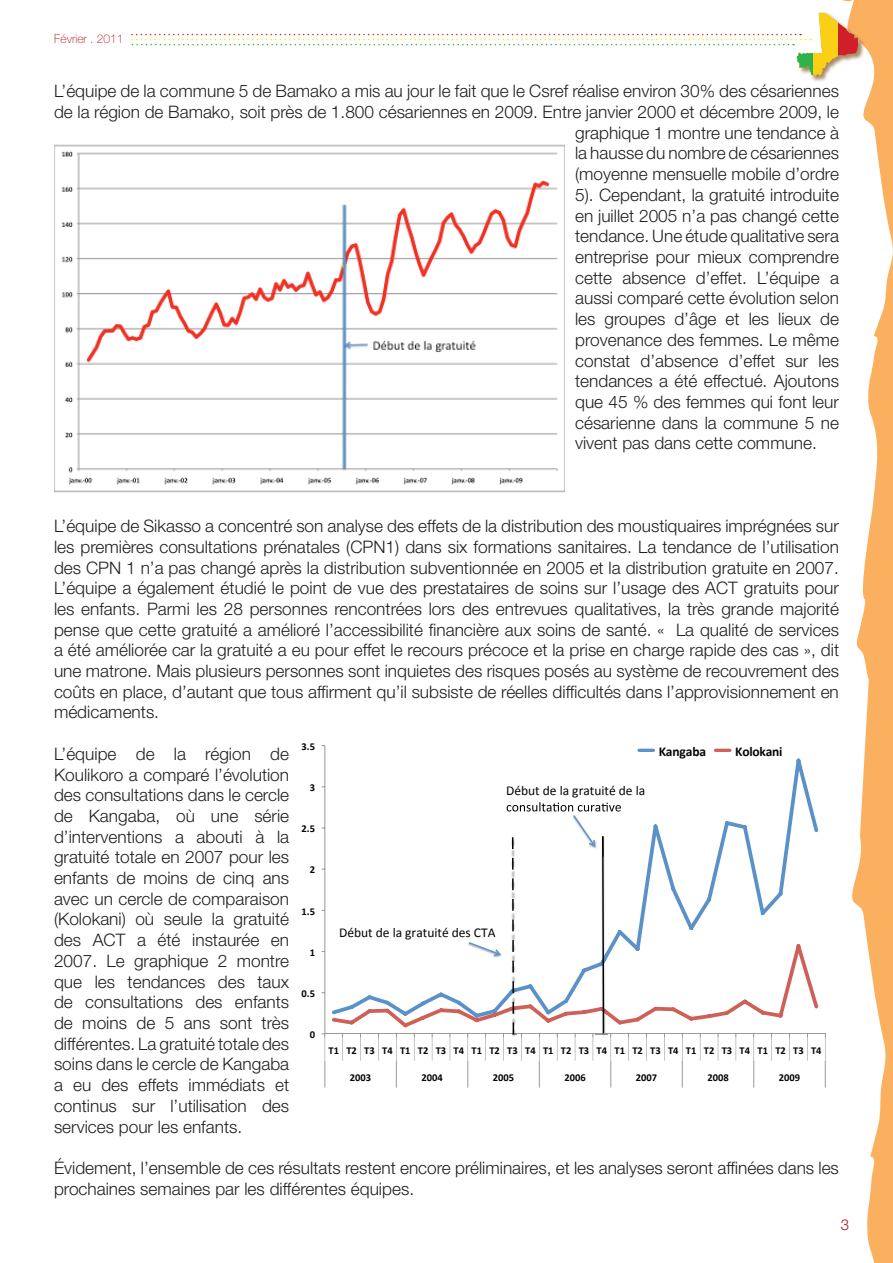
<style>
.page{position:relative;width:893px;height:1263px;background:#fff}
.page>*{position:absolute;margin:0;border:0;box-sizing:border-box;transform-origin:0 0}
.t1{font:300 17.25px/20.7px "Helvetica Neue LT Std";color:#231f20;text-align:justify}
.t2{font:300 15px "Helvetica Neue LT Std";color:#b00d15}
.t3{font:13.5px "Calibri";color:#040503}
.t4{font:700 13.5px "Calibri";letter-spacing:-.015em;color:#040503}
.t5{font:100 12px "Helvetica Neue LT Std";color:#b00d15}
.t6{font:700 10.5px "Calibri";color:#040503}
</style>
<div class="page">
<svg style="left:842px;top:0;width:51px;height:1263px"></svg>
<div style="left:796px;top:13px;width:68px;height:69px;background:#8d6437;opacity:.75"></div>
<svg style="left:55px;top:13px;width:758px;height:63px"></svg>
<svg style="left:797px;top:13px;width:16px;height:62px"></svg>
<svg style="left:813px;top:13px;width:25px;height:63px;fill:#fad017"></svg>
<svg style="left:838px;top:13px;width:20px;height:63px"></svg>
<hr style="left:325px;top:746px;width:1px;height:288px;background:#999">
<hr style="left:325px;top:1033px;width:500px;height:1px;background:#999">
<svg style="left:825px;top:1034px;width:1px;height:53px"></svg>
<svg style="left:322px;top:1033px;width:4px;height:54px"></svg>
<hr style="left:639px;top:749px;width:14px;height:3px;background:#5a91c8">
<hr style="left:715px;top:749px;width:15px;height:3px;background:#cd6159">
<svg style="left:332px;top:802px;width:486px;height:285px"></svg>
<img style="left:54px;top:144px;width:510px;height:349px">
<p class="t5" style="left:54px;top:32px;width:71px">Février . 2011</p>
<p class="t1" style="left:54px;top:81px;width:787px">L’équipe de la commune 5 de Bamako a mis au jour le fait que le Csref réalise environ 30% des césariennes</p>
<p class="t1" style="left:54px;top:101px;width:787px">de la région de Bamako, soit près de 1.800 césariennes en 2009. Entre janvier 2000 et décembre 2009, le</p>
<p class="t1" style="left:575px;top:122px;width:265px">graphique 1 montre une tendance à</p>
<p class="t1" style="left:575px;top:143px;width:265px">la hausse du nombre de césariennes</p>
<p class="t1" style="left:575px;top:163px;width:265px">(moyenne mensuelle mobile d’ordre</p>
<p class="t1" style="left:575px;top:184px;width:265px">5). Cependant, la gratuité introduite</p>
<p class="t1" style="left:575px;top:205px;width:265px">en juillet 2005 n’a pas changé cette</p>
<p class="t1" style="left:575px;top:225px;width:265px">tendance. Une étude qualitative sera</p>
<p class="t1" style="left:575px;top:246px;width:265px">entreprise pour mieux comprendre</p>
<p class="t1" style="left:575px;top:267px;width:265px">cette absence d’effet. L’équipe a</p>
<p class="t1" style="left:575px;top:288px;width:265px">aussi comparé cette évolution selon</p>
<p class="t1" style="left:575px;top:308px;width:265px">les groupes d’âge et les lieux de</p>
<p class="t1" style="left:575px;top:329px;width:265px">provenance des femmes. Le même</p>
<p class="t1" style="left:575px;top:350px;width:265px">constat d’absence d’effet sur les</p>
<p class="t1" style="left:575px;top:370px;width:265px">tendances a été effectué. Ajoutons</p>
<p class="t1" style="left:575px;top:391px;width:265px">que 45 % des femmes qui font leur</p>
<p class="t1" style="left:575px;top:412px;width:265px">césarienne dans la commune 5 ne</p>
<p class="t1" style="left:575px;top:432px;width:243px">vivent pas dans cette commune.</p>
<p class="t1" style="left:54px;top:515px;width:787px">L’équipe de Sikasso a concentré son analyse des effets de la distribution des moustiquaires imprégnées sur les premières consultations prénatales (CPN1) dans six formations sanitaires. La tendance de l’utilisation des CPN 1 n’a pas changé après la distribution subventionnée en 2005 et la distribution gratuite en 2007.<br>L’équipe a également étudié le point de vue des prestataires de soins sur l’usage des ACT gratuits pour les enfants. Parmi les 28 personnes rencontrées lors des entrevues qualitatives, la très grande majorité pense que cette gratuité a amélioré l’accessibilité financière aux soins de santé. « La qualité de services a été améliorée car la gratuité a eu pour effet le recours précoce et la prise en charge rapide des cas », dit une matrone. Mais plusieurs personnes sont inquietes des risques posés au système de recouvrement des coûts en place, d’autant que tous affirment qu’il subsiste de réelles difficultés dans l’approvisionnement en médicaments.</p>
<p class="t1" style="left:54px;top:743px;width:237px">L’équipe de la région de Koulikoro a comparé l’évolution des consultations dans le cercle de Kangaba, où une série d’interventions a abouti à la gratuité totale en 2007 pour les enfants de moins de cinq ans avec un cercle de comparaison (Kolokani) où seule la gratuité des ACT a été instaurée en 2007. Le graphique 2 montre que les tendances des taux de consultations des enfants de moins de 5 ans sont très différentes. La gratuité totale des soins dans le cercle de Kangaba a eu des effets immédiats et continus sur l’utilisation des services pour les enfants.</p>
<p class="t1" style="left:54px;top:1157px;width:786px">Évidement, l’ensemble de ces résultats restent encore préliminaires, et les analyses seront affinées dans les prochaines semaines par les différentes équipes.</p>
<p class="t6" style="left:302px;top:740px;width:15px">3.5</p>
<p class="t4" style="left:659px;top:743px;width:49px">Kangaba</p>
<p class="t4" style="left:735px;top:743px;width:49px">Kolokani</p>
<p class="t6" style="left:310px;top:781px;width:7px">3</p>
<p class="t3" style="left:506px;top:782px;width:141px">Début de la gratuité de la</p>
<p class="t6" style="left:302px;top:822px;width:15px">2.5</p>
<p class="t6" style="left:310px;top:863px;width:7px">2</p>
<p class="t6" style="left:302px;top:904px;width:15px">1.5</p>
<p class="t3" style="left:339px;top:924px;width:158px">Début de la gratuité des CTA</p>
<p class="t6" style="left:310px;top:946px;width:7px">1</p>
<p class="t6" style="left:302px;top:987px;width:15px">0.5</p>
<p class="t6" style="left:310px;top:1028px;width:7px">0</p>
<p class="t6" style="left:329px;top:1044px;width:495px">T1 T2 T3 T4 T1 T2 T3 T4 T1 T2 T3 T4 T1 T2 T3 T4 T1 T2 T3 T4 T1 T2 T3 T4 T1 T2 T3 T4</p>
<p class="t6" style="left:350px;top:1071px;width:23px">2003</p>
<p class="t6" style="left:421px;top:1071px;width:23px">2004</p>
<p class="t6" style="left:493px;top:1071px;width:23px">2005</p>
<p class="t6" style="left:564px;top:1071px;width:23px">2006</p>
<p class="t6" style="left:636px;top:1071px;width:23px">2007</p>
<p class="t6" style="left:707px;top:1071px;width:23px">2008</p>
<p class="t6" style="left:779px;top:1071px;width:23px">2009</p>
<p class="t2" style="left:841px;top:1216px;width:10px">3</p>
</div>
